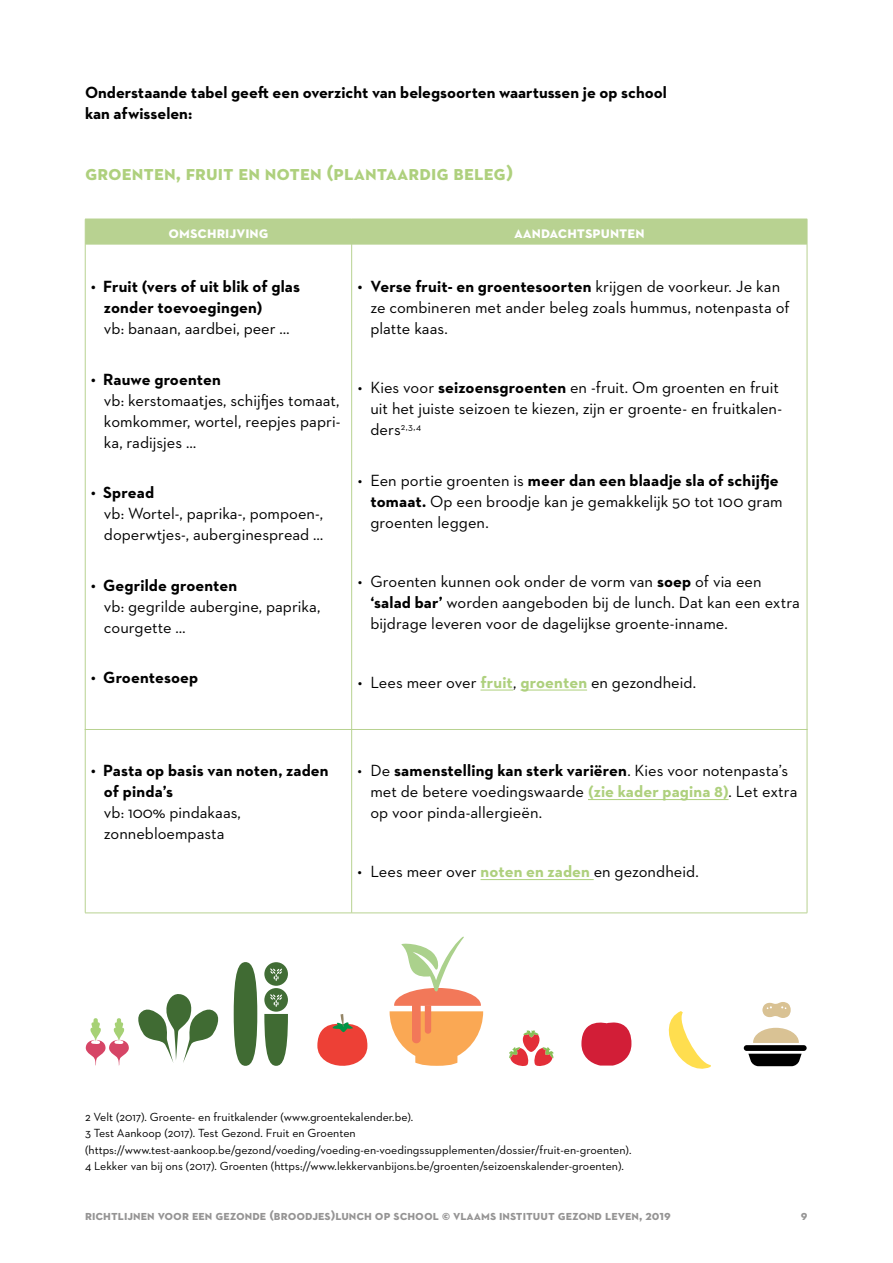
<style>
.page{position:relative;width:893px;height:1263px;background:#fff}
.page>*{position:absolute;margin:0;border:0;box-sizing:border-box;transform-origin:0 0}
.t1{font:700 21px "Neutraface 2 Text";color:#aed07d}
.t2{font:16.5px/21px "Neutraface 2 Text";color:#000}
.t3{font:700 16.5px/21px "Neutraface 2 Text";letter-spacing:.01em;color:#000}
.t4{font:700 16.5px "Neutraface 2 Text";color:#fff}
.t5{font:700 13.5px "Neutraface 2 Text";color:#959494}
.t6{font:12px/16.5px "Neutraface 2 Text";color:#000}
.t7{font:9.6px "Neutraface 2 Text";color:#000}
.s1{font-weight:700}
.s2{font-size:16.5px}
.s3{font-weight:700;color:#aed07d}
</style>
<div class="page">
<hr style="left:85px;top:244px;width:1px;height:669px;background:#b8d291">
<hr style="left:85px;top:913px;width:267px;height:1px;background:#b8d291">
<hr style="left:85px;top:243px;width:266px;height:2px;background:#b8d291">
<hr style="left:352px;top:243px;width:455px;height:2px;background:#b8d291">
<div style="left:85px;top:219px;width:723px;height:25px;background:#b8d291"></div>
<hr style="left:351px;top:244px;width:1px;height:669px;background:#b8d291">
<hr style="left:807px;top:244px;width:1px;height:669px;background:#b8d291">
<hr style="left:352px;top:913px;width:455px;height:1px;background:#b8d291">
<hr style="left:480px;top:690px;width:33px;height:1px;background:#aed07d">
<hr style="left:521px;top:690px;width:66px;height:1px;background:#aed07d">
<hr style="left:588px;top:799px;width:140px;height:1px;background:#aed07d">
<hr style="left:480px;top:879px;width:114px;height:1px;background:#aed07d">
<svg style="left:138px;top:994px;width:81px;height:69px"></svg>
<svg style="left:86px;top:1018px;width:43px;height:48px"></svg>
<div style="left:234px;top:962px;width:23px;height:104px;background:#406b33;border-radius:50%"></div>
<svg style="left:264px;top:1014px;width:24px;height:52px"></svg>
<svg style="left:264px;top:988px;width:24px;height:24px"></svg>
<svg style="left:270px;top:994px;width:12px;height:13px"></svg>
<svg style="left:264px;top:962px;width:24px;height:24px"></svg>
<svg style="left:270px;top:968px;width:12px;height:13px"></svg>
<svg style="left:317px;top:1014px;width:51px;height:52px"></svg>
<svg style="left:390px;top:936px;width:93px;height:130px"></svg>
<svg style="left:581px;top:1022px;width:51px;height:43px;background:#d9465a"></svg>
<svg style="left:509px;top:1030px;width:45px;height:36px"></svg>
<hr style="left:85px;top:729px;width:723px;height:1px;background:#b8d291">
<div style="left:744px;top:1045px;width:63px;height:6px;background:#000;border-radius:3px"></div>
<svg style="left:753px;top:1028px;width:46px;height:15px"></svg>
<svg style="left:762px;top:1002px;width:29px;height:16px"></svg>
<svg style="left:748px;top:1054px;width:54px;height:12px"></svg>
<svg style="left:668px;top:1011px;width:43px;height:58px"></svg>
<p class="t3" style="left:85px;top:82px;width:583px">Onderstaande tabel geeft een overzicht van belegsoorten waartussen je op school kan afwisselen:</p>
<p class="t1" style="left:85px;top:159px;width:430px">groenten, fruit en noten (plantaardig beleg)</p>
<p class="t4" style="left:169px;top:222px;width:101px">omschrijving</p>
<p class="t4" style="left:514px;top:222px;width:132px">aandachtspunten</p>
<p class="t3" style="left:104px;top:276px;width:198px;text-indent:-13px">• Fruit (vers of uit blik of glas zonder toevoegingen)</p>
<p class="t2" style="left:104px;top:318px;width:187px">vb: banaan, aardbei, peer …</p>
<p class="t3" style="left:91px;top:368px;width:131px">• Rauwe groenten</p>
<p class="t2" style="left:104px;top:389px;width:238px;text-align:justify">vb: kerstomaatjes, schijfjes tomaat, komkommer, wortel, reepjes papri&shy;ka, radijsjes …</p>
<p class="t3" style="left:91px;top:482px;width:64px">• Spread</p>
<p class="t2" style="left:104px;top:503px;width:221px">vb: Wortel-, paprika-, pompoen-, doperwtjes-, auberginespread …</p>
<p class="t3" style="left:91px;top:575px;width:148px">• Gegrilde groenten</p>
<p class="t2" style="left:104px;top:595px;width:218px">vb: gegrilde aubergine, paprika, courgette …</p>
<p class="t3" style="left:91px;top:667px;width:109px">• Groentesoep</p>
<p class="t2" style="left:370px;top:276px;width:421px;text-indent:-13px"><span class="s1">• Verse fruit- en groentesoorten</span> krijgen de voorkeur. Je kan ze combineren met ander beleg zoals hummus, notenpasta of platte kaas.</p>
<p class="t2" style="left:358px;top:377px;width:426px;text-align:right">• Kies voor <span class="s1">seizoensgroenten</span> en -fruit. Om groenten en fruit uit het juiste seizoen te kiezen, zijn er groente- en fruitkalen-</p>
<p class="t7" style="left:370px;top:421px;width:52px"><span class="s2">ders</span>2,3,4</p>
<p class="t2" style="left:370px;top:469px;width:414px;text-indent:-13px">• Een portie groenten is <span class="s1">meer dan een blaadje sla of schijfje tomaat.</span> Op een broodje kan je gemakkelijk 50 tot 100 gram groenten leggen.</p>
<p class="t2" style="left:370px;top:570px;width:431px;text-indent:-13px">• Groenten kunnen ook onder de vorm van <span class="s1">soep</span> of via een <span class="s1">‘salad bar’</span> worden aangeboden bij de lunch. Dat kan een extra bijdrage leveren voor de dagelijkse groente-inname.</p>
<p class="t2" style="left:358px;top:671px;width:340px">• Lees meer over <span class="s3">fruit</span>, <span class="s3">groenten</span> en gezondheid.</p>
<p class="t3" style="left:104px;top:760px;width:226px;text-indent:-13px">• Pasta op basis van noten, zaden of pinda’s</p>
<p class="t2" style="left:104px;top:801px;width:138px">vb: 100% pindakaas, zonnebloempasta</p>
<p class="t2" style="left:370px;top:760px;width:428px;text-indent:-13px">• De <span class="s1">samenstelling kan sterk variëren</span>. Kies voor notenpasta’s met de betere voedingswaarde <span class="s3">(zie kader pagina 8)</span>. Let extra op voor pinda-allergieën.</p>
<p class="t2" style="left:358px;top:861px;width:343px">• Lees meer over <span class="s3">noten en zaden</span> en gezondheid.</p>
<p class="t6" style="left:85px;top:1108px;width:548px">2 Velt (2017). Groente- en fruitkalender (www.groentekalender.be).<br>3 Test Aankoop (2017). Test Gezond. Fruit en Groenten (https://www.test-aankoop.be/gezond/voeding/voeding-en-voedingssupplementen/dossier/fruit-en-groenten).<br>4 Lekker van bij ons (2017). Groenten (https://www.lekkervanbijons.be/groenten/seizoenskalender-groenten).</p>
<p class="t5" style="left:85px;top:1207px;width:587px">richtlijnen voor een gezonde (broodjes)lunch op school © vlaams instituut gezond leven, 2019</p>
<p class="t5" style="left:801px;top:1207px;width:8px">9</p>
</div>
